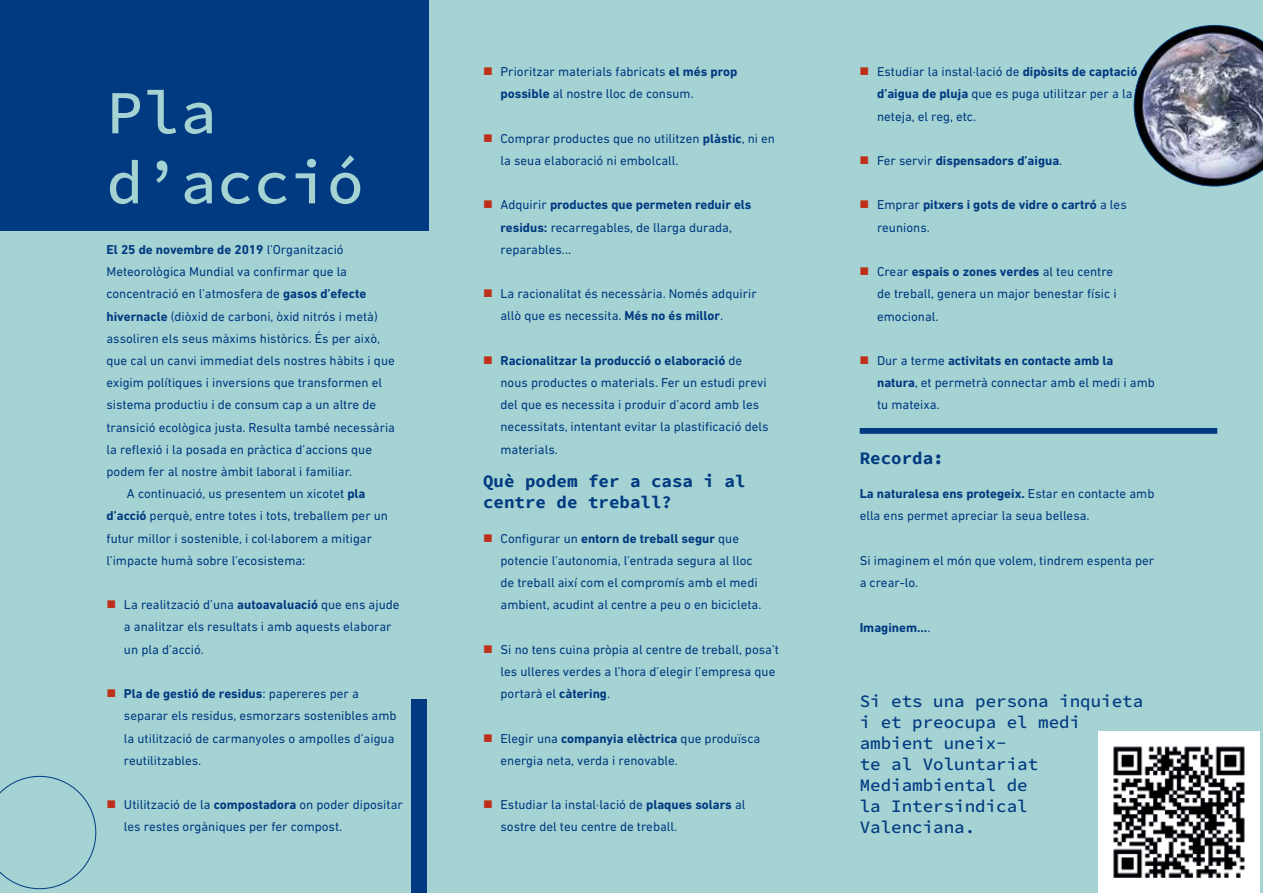
<style>
.page{position:relative;width:1263px;height:893px;background:#fff}
.page>*{position:absolute;margin:0;border:0;box-sizing:border-box;transform-origin:0 0}
.t1{font:500 61.2px/70.1px "Source Code Pro";color:#a5d3d3}
.t2{font:500 17.55px/21px "Source Code Pro";color:#013a81}
.t3{font:700 17.55px/21px "Source Code Pro";color:#013a81}
.t4{font:13.2px/22.2px "DIN Next LT Pro";color:#013a81}
.t5{font:700 13.2px/22.2px "DIN Next LT Pro";color:#013a81}
.s1{font-weight:400}
.s2{font-weight:700}
</style>
<div class="page">
<div style="left:0;top:0;width:1263px;height:892px;background:#a5d3d3"></div>
<div style="left:411px;top:699px;width:16px;height:193px;background:#013a81"></div>
<svg style="left:0;top:776px;width:96px;height:113px"></svg>
<img style="left:1134px;top:25px;width:129px;height:161px">
<div style="left:860px;top:428px;width:357px;height:6px;background:#013a81"></div>
<div style="left:0;top:0;width:428px;height:230px;background:#013a81"></div>
<img style="left:1099px;top:731px;width:161px;height:161px">
<h1 class="t1" style="left:106px;top:80px;width:259px">Pla d’acció</h1>
<p class="t5" style="left:106px;top:238px;width:239px">El 25 de novembre de 2019 <span class="s1">l’Organització</span></p>
<p class="t4" style="left:106px;top:260px;width:242px">Meteorològica Mundial va confirmar que la</p>
<p class="t4" style="left:106px;top:282px;width:261px">concentració en l’atmosfera de <span class="s2">gasos d’efecte</span></p>
<p class="t4" style="left:106px;top:305px;width:273px"><span class="s2">hivernacle</span> (diòxid de carboni, òxid nitrós i metà)</p>
<p class="t4" style="left:106px;top:327px;width:275px">assoliren els seus màxims històrics. És per això,</p>
<p class="t4" style="left:106px;top:349px;width:290px">que cal un canvi immediat dels nostres hàbits i que</p>
<p class="t4" style="left:106px;top:371px;width:277px">exigim polítiques i inversions que transformen el</p>
<p class="t4" style="left:106px;top:393px;width:271px">sistema productiu i de consum cap a un altre de</p>
<p class="t4" style="left:106px;top:416px;width:290px">transició ecològica justa. Resulta també necessària</p>
<p class="t4" style="left:106px;top:438px;width:267px">la reflexió i la posada en pràctica d’accions que</p>
<p class="t4" style="left:106px;top:460px;width:247px">podem fer al nostre àmbit laboral i familiar.</p>
<p class="t4" style="left:127px;top:482px;width:240px">A continuació, us presentem un xicotet <span class="s2">pla</span></p>
<p class="t4" style="left:106px;top:504px;width:283px"><span class="s2">d’acció</span> perquè, entre totes i tots, treballem per un</p>
<p class="t4" style="left:106px;top:527px;width:267px">futur millor i sostenible, i col·laborem a mitigar</p>
<p class="t4" style="left:106px;top:549px;width:200px">l’impacte humà sobre l’ecosistema:</p>
<p class="t4" style="left:124px;top:593px;width:277px">La realització d’una <span class="s2">autoavaluació</span> que ens ajude a analitzar els resultats i amb aquests elaborar un pla d’acció.</p>
<p class="t4" style="left:124px;top:682px;width:274px"><span class="s2">Pla de gestió de residus</span>: papereres per a separar els residus, esmorzars sostenibles amb la utilització de carmanyoles o ampolles d’aigua reutilitzables.</p>
<p class="t4" style="left:124px;top:793px;width:280px">Utilització de la <span class="s2">compostadora</span> on poder dipositar les restes orgàniques per fer compost.</p>
<p class="t4" style="left:501px;top:60px;width:238px">Prioritzar materials fabricats <span class="s2">el més prop possible</span> al nostre lloc de consum.</p>
<p class="t4" style="left:501px;top:127px;width:276px">Comprar productes que no utilitzen <span class="s2">plàstic</span>, ni en la seua elaboració ni embolcall.</p>
<p class="t4" style="left:501px;top:194px;width:253px">Adquirir <span class="s2">productes que permeten reduir els residus:</span> recarregables, de llarga durada, reparables...</p>
<p class="t4" style="left:501px;top:282px;width:258px">La racionalitat és necessària. Només adquirir allò que es necessita. <span class="s2">Més no és millor</span>.</p>
<p class="t4" style="left:500px;top:349px;width:270px"><span class="s2">Racionalitzar la producció o elaboració</span> de nous productes o materials. Fer un estudi previ del que es necessita i produir d’acord amb les necessitats, intentant evitar la plastificació dels materials.</p>
<h2 class="t3" style="left:483px;top:471px;width:264px">Què podem fer a casa i al centre de treball?</h2>
<p class="t4" style="left:501px;top:527px;width:262px">Configurar un <span class="s2">entorn de treball segur</span> que potencie l’autonomia, l’entrada segura al lloc de treball així com el compromís amb el medi ambient, acudint al centre a peu o en bicicleta.</p>
<p class="t4" style="left:501px;top:638px;width:280px">Si no tens cuina pròpia al centre de treball, posa’t les ulleres verdes a l’hora d’elegir l’empresa que portarà el <span class="s2">càtering</span>.</p>
<p class="t4" style="left:501px;top:726px;width:261px">Elegir una <span class="s2">companyia elèctrica</span> que produïsca energia neta, verda i renovable.</p>
<p class="t4" style="left:501px;top:793px;width:246px">Estudiar la instal·lació de <span class="s2">plaques solars</span> al sostre del teu centre de treball.</p>
<p class="t4" style="left:877px;top:60px;width:262px">Estudiar la instal·lació de <span class="s2">dipòsits de captació d’aigua de pluja</span> que es puga utilitzar per a la neteja, el reg, etc.</p>
<p class="t5" style="left:877px;top:149px;width:187px"><span class="s1">Fer servir</span> dispensadors d’aigua<span class="s1">.</span></p>
<p class="t5" style="left:877px;top:194px;width:251px"><span class="s1">Emprar</span> pitxers i gots de vidre o cartró <span class="s1">a les reunions.</span></p>
<p class="t4" style="left:877px;top:260px;width:241px">Crear <span class="s2">espais o zones verdes</span> al teu centre de treball, genera un major benestar físic i emocional.</p>
<p class="t4" style="left:877px;top:349px;width:279px">Dur a terme <span class="s2">activitats en contacte amb la natura</span>, et permetrà connectar amb el medi i amb tu mateixa.</p>
<h2 class="t3" style="left:860px;top:447px;width:86px">Recorda:</h2>
<p class="t4" style="left:860px;top:482px;width:296px"><span class="s2">La naturalesa ens protegeix.</span> Estar en contacte amb ella ens permet apreciar la seua bellesa.</p>
<p class="t4" style="left:860px;top:549px;width:296px">Si imaginem el món que volem, tindrem espenta per a crear-lo.</p>
<p class="t5" style="left:860px;top:616px;width:72px">Imaginem…<span class="s1">.</span></p>
<h2 class="t2" style="left:860px;top:691px;width:285px">Si ets una persona inquieta i et preocupa el medi ambient uneix-<br>te al Voluntariat<br>Mediambiental de<br>la Intersindical<br>Valenciana.</h2>
</div>
